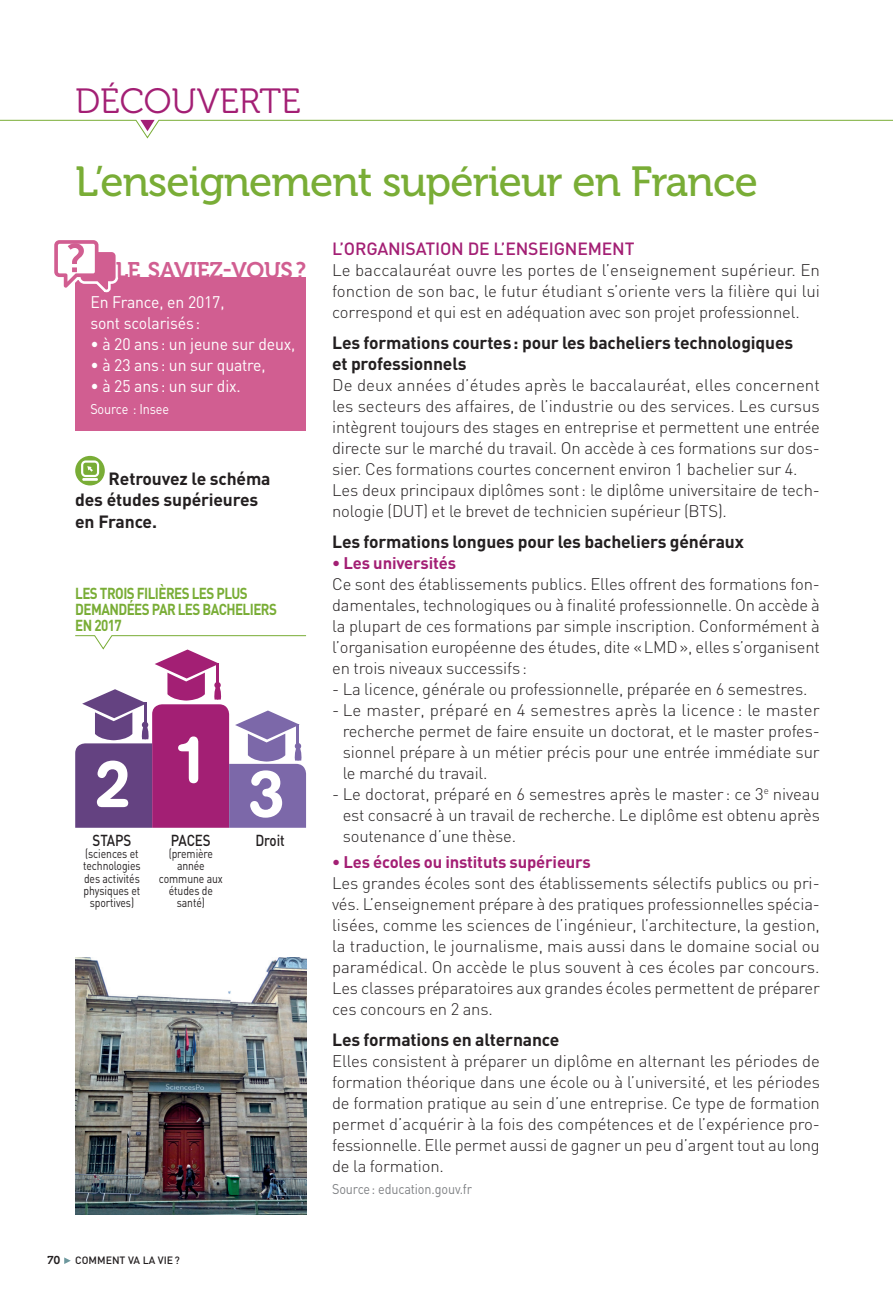
<style>
.page{position:relative;width:893px;height:1289px;background:#fff}
.page>*{position:absolute;margin:0;border:0;box-sizing:border-box;transform-origin:0 0}
.t1{font:500 66.33px "AG Book Rounded";color:#fff}
.t2{font:42px "Museo 500";letter-spacing:-.02em;color:#79ad36}
.t3{font:35px "Museo 300";color:#a31f74}
.t4{font:22.57px "Museo 700";letter-spacing:-.01em;color:#d15e91}
.t5{font:700 17.5px/21px "DIN";letter-spacing:-.01em;color:#231f20}
.t6{font:500 17.5px "DIN";letter-spacing:-.01em;color:#a31f74}
.t7{font:300 16.62px/21px "DIN";letter-spacing:-.01em;color:#231f20;text-align:justify}
.t8{font:16.62px/21px "DIN";letter-spacing:-.01em;color:#fff;scale:.95 1}
.t9{font:700 16.62px "DIN";letter-spacing:-.01em;color:#a31f74}
.t10{font:700 15.75px/15.8px "DIN";letter-spacing:-.04em;color:#79ad36;scale:.85 1}
.t11{font:500 15.75px "DIN";letter-spacing:-.01em;color:#231f20;scale:.85 1}
.t12{font:14px "DIN";letter-spacing:-.01em;color:#808285;scale:.9 1}
.t13{font:14px "DIN";letter-spacing:-.01em;color:#fff;scale:.9 1}
.t14{font:12.25px/12.2px "DIN";letter-spacing:-.01em;color:#231f20;text-align:center;scale:.85 1}
.t15{font:11.38px "Museo 700";color:#231f20}
.t16{font:500 10.5px "DIN";color:#231f20}
</style>
<div class="page">
<svg style="left:0;top:119px;width:892px;height:20px"></svg>
<svg style="left:64px;top:1257px;width:7px;height:6px"></svg>
<svg style="left:75px;top:456px;width:30px;height:29px"></svg>
<hr style="left:82px;top:478px;width:16px;height:3px;background:#fff">
<svg style="left:81px;top:460px;width:18px;height:17px"></svg>
<div style="left:75px;top:277px;width:231px;height:153px;background:#d15e91"></div>
<svg style="left:54px;top:240px;width:65px;height:53px"></svg>
<svg style="left:75px;top:635px;width:232px;height:192px"></svg>
<img style="left:75px;top:957px;width:231px;height:257px">
<h3 class="t3" style="left:75px;top:82px;width:227px">DÉCOUVERTE</h3>
<h2 class="t2" style="left:75px;top:158px;width:684px">L’enseignement supérieur en France</h2>
<p class="t6" style="left:332px;top:237px;width:304px">L’ORGANISATION DE L’ENSEIGNEMENT</p>
<p class="t7" style="left:332px;top:259px;width:489px">Le baccalauréat ouvre les portes de l’enseignement supérieur. En fonction de son bac, le futur étudiant s’oriente vers la filière qui lui correspond et qui est en adéquation avec son projet professionnel.</p>
<p class="t5" style="left:332px;top:331px;width:462px">Les formations courtes: pour les bacheliers technologiques et professionnels</p>
<p class="t7" style="left:332px;top:374px;width:489px;text-align:left">De deux années d’études après le baccalauréat, elles concernent les secteurs des affaires, de l’industrie ou des services. Les cursus intègrent toujours des stages en entreprise et permettent une entrée directe sur le marché du travail. On accède à ces formations sur dos&shy;sier. Ces formations courtes concernent environ 1 bachelier sur 4.<br>Les deux principaux diplômes sont: le diplôme universitaire de tech&shy;nologie (DUT) et le brevet de technicien supérieur (BTS).</p>
<p class="t5" style="left:332px;top:530px;width:413px">Les formations longues pour les bacheliers généraux</p>
<p class="t9" style="left:332px;top:552px;width:125px">• Les universités</p>
<p class="t7" style="left:332px;top:573px;width:489px">Ce sont des établissements publics. Elles offrent des formations fon&shy;damentales, technologiques ou à finalité professionnelle. On accède à la plupart de ces formations par simple inscription. Conformément à l’organisation européenne des études, dite «LMD», elles s’organisent en trois niveaux successifs:</p>
<p class="t7" style="left:332px;top:678px;width:476px">- La licence, générale ou professionnelle, préparée en 6 semestres.</p>
<p class="t7" style="left:342px;top:699px;width:478px;text-indent:-11px">- Le master, préparé en 4 semestres après la licence : le master recherche permet de faire ensuite un doctorat, et le master profes&shy;sionnel prépare à un métier précis pour une entrée immédiate sur le marché du travail.</p>
<p class="t7" style="left:342px;top:783px;width:478px;text-indent:-11px">- Le doctorat, préparé en 6 semestres après le master: ce 3<sup>e</sup> niveau est consacré à un travail de recherche. Le diplôme est obtenu après soutenance d’une thèse.</p>
<p class="t9" style="left:332px;top:850px;width:260px">• Les écoles ou instituts supérieurs</p>
<p class="t7" style="left:332px;top:872px;width:489px">Les grandes écoles sont des établissements sélectifs publics ou pri&shy;vés. L’enseignement prépare à des pratiques professionnelles spécia&shy;lisées, comme les sciences de l’ingénieur, l’architecture, la gestion, la traduction, le journalisme, mais aussi dans le domaine social ou paramédical. On accède le plus souvent à ces écoles par concours.<br>Les classes préparatoires aux grandes écoles permettent de préparer ces concours en 2 ans.</p>
<p class="t5" style="left:332px;top:1028px;width:229px">Les formations en alternance</p>
<p class="t7" style="left:332px;top:1050px;width:489px">Elles consistent à préparer un diplôme en alternant les périodes de formation théorique dans une école ou à l’université, et les périodes de formation pratique au sein d’une entreprise. Ce type de formation permet d’acquérir à la fois des compétences et de l’expérience pro&shy;fessionnelle. Elle permet aussi de gagner un peu d’argent tout au long de la formation.</p>
<p class="t12" style="left:332px;top:1180px;width:157px">Source : education.gouv.fr</p>
<h3 class="t4" style="left:116px;top:258px;width:191px">LE SAVIEZ-VOUS?</h3>
<p class="t8" style="left:90px;top:291px;width:143px">En France, en 2017, sont scolarisés :</p>
<p class="t8" style="left:90px;top:333px;width:217px">• à 20 ans : un jeune sur deux,</p>
<p class="t8" style="left:90px;top:354px;width:186px">• à 23 ans : un sur quatre,</p>
<p class="t8" style="left:90px;top:375px;width:160px">• à 25 ans : un sur dix.</p>
<p class="t13" style="left:90px;top:400px;width:89px">Source : Insee</p>
<p class="t5" style="left:75px;top:468px;width:197px;text-indent:33px">Retrouvez le schéma des études supérieures en France.</p>
<p class="t10" style="left:75px;top:584px;width:239px">LES TROIS FILIÈRES LES PLUS<br>DEMANDÉES PAR LES BACHELIERS<br>EN 2017</p>
<h1 class="t1" style="left:172px;top:721px;width:39px">1</h1>
<h1 class="t1" style="left:94px;top:745px;width:39px">2</h1>
<h1 class="t1" style="left:248px;top:755px;width:39px">3</h1>
<p class="t11" style="left:93px;top:830px;width:47px">STAPS</p>
<p class="t14" style="left:83px;top:847px;width:69px">(sciences et technologies des activités physiques et sportives)</p>
<p class="t11" style="left:171px;top:830px;width:48px">PACES</p>
<p class="t14" style="left:159px;top:847px;width:77px">(première année commune aux études de santé)</p>
<p class="t11" style="left:255px;top:830px;width:36px">Droit</p>
<p class="t15" style="left:47px;top:1253px;width:14px">70</p>
<p class="t16" style="left:75px;top:1253px;width:106px">COMMENT VA LA VIE?</p>
</div>
